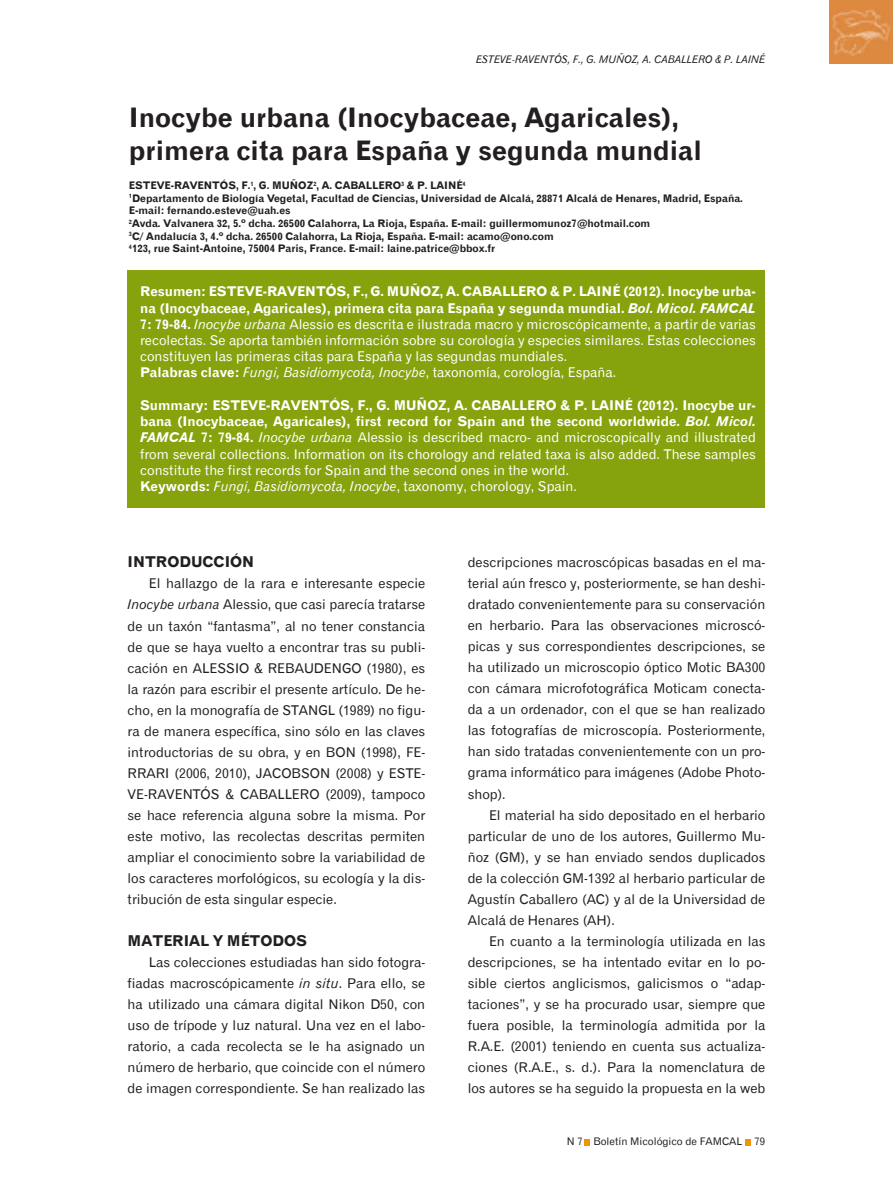
<style>
.page{position:relative;width:893px;height:1183px;background:#fff}
.page>*{position:absolute;margin:0;border:0;box-sizing:border-box;transform-origin:0 0}
.t1{font:27px/33px "Gothic 720 BT Bold B";color:#231f20}
.t2{font:15px "Gothic 720 BT Bold B";color:#231f20}
.t3{font:13.5px/21px "Gothic 720 BT Roman B";color:#231f20;text-align:justify}
.t4{font:13.5px/16.2px "Gothic 720 BT Roman B";color:#fff}
.t5{font:13.5px/16.2px "Gothic 720 BT Bold B";color:#fff}
.t6{font:13.5px "Gothic 720 BT Italic B";color:#fff}
.t7{font:10.5px/12.6px "Gothic 720 BT Bold B";color:#231f20}
.t8{font:10.5px "Gothic 720 BT Italic B";color:#231f20}
.t9{font:10.5px "Gothic 720 BT Roman B";color:#231f20}
.s1{font-family:"Gothic 720 BT Bold Italic B"}
.s2{font-family:"Gothic 720 BT Bold B"}
.s3{font-family:"Gothic 720 BT Italic B"}
.s4{font-family:"Gothic 720 BT Roman B"}
</style>
<div class="page">
<img style="left:829px;top:0;width:64px;height:63px">
<div style="left:584px;top:1138px;width:6px;height:7px;background:#f29400"></div>
<div style="left:745px;top:1138px;width:6px;height:7px;background:#f29400"></div>
<div style="left:128px;top:270px;width:637px;height:238px;background:#86a30d"></div>
<p class="t8" style="left:476px;top:53px;width:291px">ESTEVE-RAVENTÓS, F., G. MUÑOZ, A. CABALLERO &amp; P. LAINÉ</p>
<h1 class="t1" style="left:129px;top:100px;width:574px">Inocybe urbana (Inocybaceae, Agaricales), primera cita para España y segunda mundial</h1>
<p class="t7" style="left:129px;top:179px;width:615px">ESTEVE-RAVENTÓS, F.<sup>1</sup>, G. MUÑOZ<sup>2</sup>, A. CABALLERO<sup>3</sup> &amp; P. LAINÉ<sup>4<br>1</sup>Departamento de Biología Vegetal, Facultad de Ciencias, Universidad de Alcalá, 28871 Alcalá de Henares, Madrid, España.<br>E-mail: fernando.esteve@uah.es<br><sup>2</sup>Avda. Valvanera 32, 5.º dcha. 26500 Calahorra, La Rioja, España. E-mail: guillermomunoz7@hotmail.com<br><sup>3</sup>C/ Andalucía 3, 4.º dcha. 26500 Calahorra, La Rioja, España. E-mail: acamo@ono.com<br><sup>4</sup>123, rue Saint-Antoine, 75004 Paris, France. E-mail: laine.patrice@bbox.fr</p>
<p class="t5" style="left:140px;top:283px;width:617px">Resumen: ESTEVE-RAVENTÓS, F., G. MUÑOZ, A. CABALLERO &amp; P. LAINÉ (2012). Inocybe urba&shy;na (Inocybaceae, Agaricales), primera cita para España y segunda mundial. <span class="s1">Bol. Micol. FAMCAL</span></p>
<p class="t4" style="left:140px;top:316px;width:617px"><span class="s2">7: 79-84.</span> <span class="s3">Inocybe urbana</span> Alessio es descrita e ilustrada macro y microscópicamente, a partir de varias recolectas. Se aporta también información sobre su corología y especies similares. Estas colecciones constituyen las primeras citas para España y las segundas mundiales.<br><span class="s2">Palabras clave:</span> <span class="s3">Fungi, Basidiomycota, Inocybe</span>, taxonomía, corología, España.</p>
<p class="t5" style="left:140px;top:397px;width:617px">Summary: ESTEVE-RAVENTÓS, F., G. MUÑOZ, A. CABALLERO &amp; P. LAINÉ (2012). Inocybe ur&shy;bana (Inocybaceae, Agaricales), first record for Spain and the second worldwide. <span class="s1">Bol. Micol.</span></p>
<p class="t4" style="left:140px;top:429px;width:617px;text-align:justify"><span class="s1">FAMCAL</span> <span class="s2">7: 79-84.</span> <span class="s3">Inocybe urbana</span> Alessio is described macro- and microscopically and illustrated from several collections. Information on its chorology and related taxa is also added. These samples constitute the first records for Spain and the second ones in the world.</p>
<p class="t6" style="left:140px;top:478px;width:438px"><span class="s2">Keywords:</span> Fungi, Basidiomycota, Inocybe<span class="s4">, taxonomy, chorology, Spain.</span></p>
<p class="t2" style="left:128px;top:553px;width:128px">INTRODUCCIÓN</p>
<p class="t3" style="left:128px;top:573px;width:299px;text-indent:21px">El hallazgo de la rara e interesante especie <span class="s3">Inocybe urbana</span> Alessio, que casi parecía tratarse de un taxón “fantasma”, al no tener constancia de que se haya vuelto a encontrar tras su publi&shy;cación en ALESSIO &amp; REBAUDENGO (1980), es la razón para escribir el presente artículo. De he&shy;cho, en la monografía de STANGL (1989) no figu&shy;ra de manera específica, sino sólo en las claves introductorias de su obra, y en BON (1998), FE-RRARI (2006, 2010), JACOBSON (2008) y ESTE-VE-RAVENTÓS &amp; CABALLERO (2009), tampoco se hace referencia alguna sobre la misma. Por este motivo, las recolectas descritas permiten ampliar el conocimiento sobre la variabilidad de los caracteres morfológicos, su ecología y la dis&shy;tribución de esta singular especie.</p>
<p class="t2" style="left:128px;top:931px;width:181px">MATERIAL Y MÉTODOS</p>
<p class="t3" style="left:128px;top:951px;width:299px;text-indent:21px">Las colecciones estudiadas han sido fotogra&shy;fiadas macroscópicamente <span class="s3">in situ</span>. Para ello, se ha utilizado una cámara digital Nikon D50, con uso de trípode y luz natural. Una vez en el labo&shy;ratorio, a cada recolecta se le ha asignado un número de herbario, que coincide con el número de imagen correspondiente. Se han realizado las</p>
<p class="t3" style="left:468px;top:551px;width:299px">descripciones macroscópicas basadas en el ma&shy;terial aún fresco y, posteriormente, se han deshi&shy;dratado convenientemente para su conservación en herbario. Para las observaciones microscó&shy;picas y sus correspondientes descripciones, se ha utilizado un microscopio óptico Motic BA300 con cámara microfotográfica Moticam conecta&shy;da a un ordenador, con el que se han realizado las fotografías de microscopía. Posteriormente, han sido tratadas convenientemente con un pro&shy;grama informático para imágenes (Adobe Photo&shy;shop).</p>
<p class="t3" style="left:468px;top:804px;width:299px;text-indent:21px">El material ha sido depositado en el herbario particular de uno de los autores, Guillermo Mu&shy;ñoz (GM), y se han enviado sendos duplicados de la colección GM-1392 al herbario particular de Agustín Caballero (AC) y al de la Universidad de Alcalá de Henares (AH).</p>
<p class="t3" style="left:468px;top:930px;width:299px;text-indent:21px">En cuanto a la terminología utilizada en las descripciones, se ha intentado evitar en lo po&shy;sible ciertos anglicismos, galicismos o “adap&shy;taciones”, y se ha procurado usar, siempre que fuera posible, la terminología admitida por la R.A.E. (2001) teniendo en cuenta sus actualiza&shy;ciones (R.A.E., s. d.). Para la nomenclatura de los autores se ha seguido la propuesta en la web</p>
<p class="t9" style="left:567px;top:1134px;width:200px">N 7 Boletín Micológico de FAMCAL 79</p>
</div>
